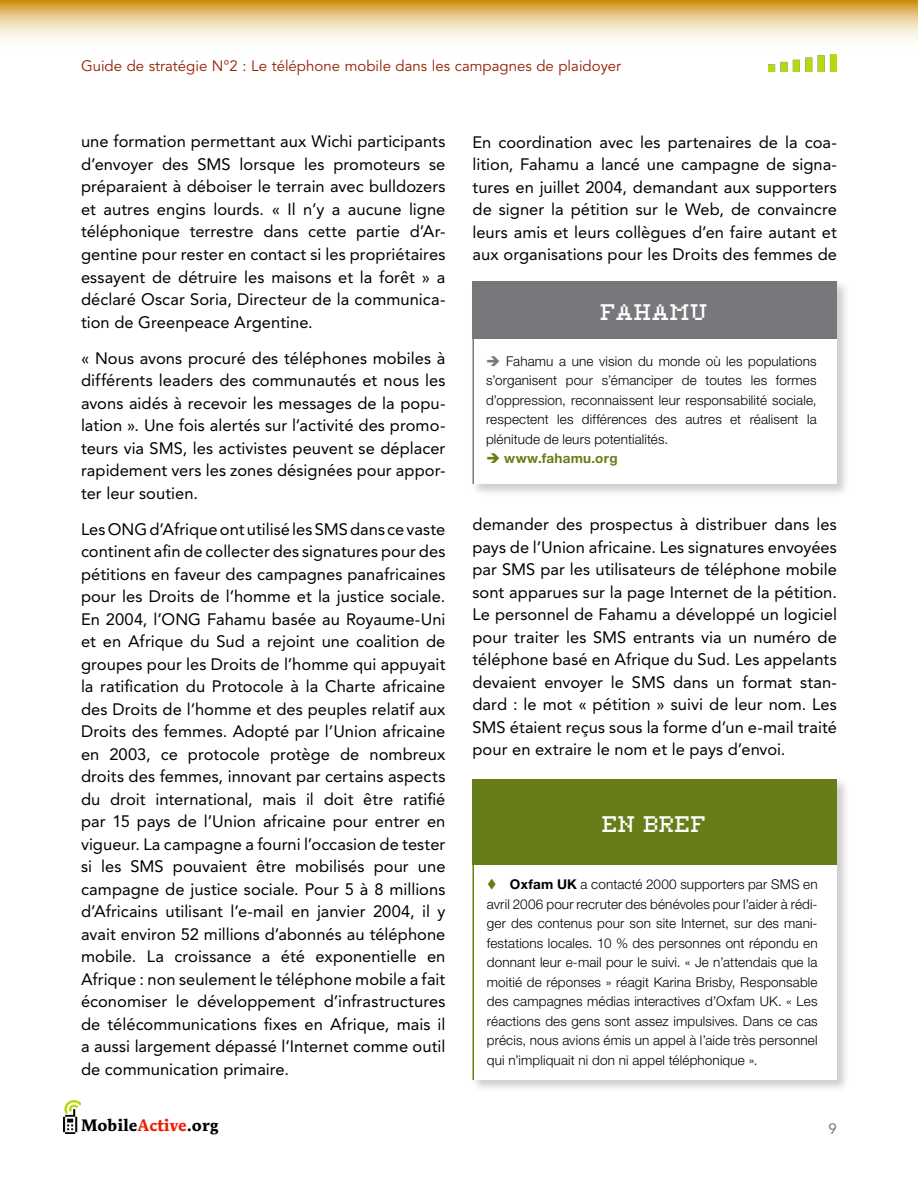
<style>
.page{position:relative;width:918px;height:1188px;background:#fff}
.page>*{position:absolute;margin:0;border:0;box-sizing:border-box;transform-origin:0 0}
.t1{font:18px "Ceriph 0755";color:#fff}
.t2{font:16.5px/22.5px "Avenir LT Std";letter-spacing:.005em;color:#000;text-align:justify}
.t3{font:700 16.5px "Mendoza Roman Std";color:#000}
.t4{font:15px "Avenir LT Std";color:#951d00}
.t5{font:15px "Avenir LT Std";color:#77787b}
.t6{font:300 13.5px/19.5px "Helvetica Neue LT Std";letter-spacing:.01em;color:#000;text-align:justify}
.t7{font:700 13.5px "Helvetica Neue LT Std";letter-spacing:.02em;color:#677d17}
.s1{color:#ef1d00}
.s2{color:#77787b}
.s3{color:#677d17}
.s4{font-weight:700}
</style>
<div class="page">
<img style="left:768px;top:54px;width:69px;height:17px">
<img style="left:64px;top:1101px;width:17px;height:33px">
<svg style="left:0;top:0;width:918px;height:40px"></svg>
<div style="left:470px;top:777px;width:387px;height:322px;background:#000;opacity:.2"></div>
<div style="left:472px;top:780px;width:365px;height:300px;background:#fff"></div>
<hr style="left:472px;top:779px;width:2px;height:301px;background:#677d17">
<div style="left:472px;top:779px;width:365px;height:86px;background:#677d17"></div>
<div style="left:470px;top:279px;width:387px;height:225px;background:#000;opacity:.2"></div>
<div style="left:472px;top:281px;width:365px;height:203px;background:#fff"></div>
<div style="left:472px;top:281px;width:365px;height:58px;background:#77787b"></div>
<hr style="left:472px;top:281px;width:2px;height:203px;background:#77787b">
<p class="t4" style="left:81px;top:57px;width:542px">Guide de stratégie N°2 : Le téléphone mobile dans les campagnes de plaidoyer</p>
<p class="t2" style="left:81px;top:131px;width:366px">une formation permettant aux Wichi participants d’envoyer des SMS lorsque les promoteurs se préparaient à déboiser le terrain avec bulldozers et autres engins lourds. « Il n’y a aucune ligne téléphonique terrestre dans cette partie d’Ar&shy;gentine pour rester en contact si les propriétaires essayent de détruire les maisons et la forêt » a déclaré Oscar Soria, Directeur de la communica&shy;tion de Greenpeace Argentine.</p>
<p class="t2" style="left:81px;top:347px;width:366px">« Nous avons procuré des téléphones mobiles à différents leaders des communautés et nous les avons aidés à recevoir les messages de la popu&shy;lation ». Une fois alertés sur l’activité des promo&shy;teurs via SMS, les activistes peuvent se déplacer rapidement vers les zones désignées pour appor&shy;ter leur soutien.</p>
<p class="t2" style="left:81px;top:518px;width:366px">Les ONG d’Afrique ont utilisé les SMS dans ce vaste continent afin de collecter des signatures pour des pétitions en faveur des campagnes panafricaines pour les Droits de l’homme et la justice sociale.<br>En 2004, l’ONG Fahamu basée au Royaume-Uni et en Afrique du Sud a rejoint une coalition de groupes pour les Droits de l’homme qui appuyait la ratification du Protocole à la Charte africaine des Droits de l’homme et des peuples relatif aux Droits des femmes. Adopté par l’Union africaine en 2003, ce protocole protège de nombreux droits des femmes, innovant par certains aspects du droit international, mais il doit être ratifié par 15 pays de l’Union africaine pour entrer en vigueur. La campagne a fourni l’occasion de tester si les SMS pouvaient être mobilisés pour une campagne de justice sociale. Pour 5 à 8 millions d’Africains utilisant l’e-mail en janvier 2004, il y avait environ 52 millions d’abonnés au téléphone mobile. La croissance a été exponentielle en Afrique : non seulement le téléphone mobile a fait économiser le développement d’infrastructures de télécommunications fixes en Afrique, mais il a aussi largement dépassé l’Internet comme outil de communication primaire.</p>
<p class="t3" style="left:81px;top:1115px;width:139px">Mobile<span class="s1">Active</span>.org</p>
<p class="t2" style="left:472px;top:131px;width:366px">En coordination avec les partenaires de la coa&shy;lition, Fahamu a lancé une campagne de signa&shy;tures en juillet 2004, demandant aux supporters de signer la pétition sur le Web, de convaincre leurs amis et leurs collègues d’en faire autant et aux organisations pour les Droits des femmes de</p>
<p class="t1" style="left:601px;top:298px;width:109px">FAHAMU</p>
<p class="t6" style="left:486px;top:351px;width:332px"><span class="s2">➔</span> Fahamu a une vision du monde où les populations s’organisent pour s’émanciper de toutes les formes d’oppression, reconnaissent leur responsabilité sociale, respectent les différences des autres et réalisent la plénitude de leurs potentialités.</p>
<p class="t7" style="left:486px;top:450px;width:133px">➔ www.fahamu.org</p>
<p class="t2" style="left:472px;top:513px;width:366px">demander des prospectus à distribuer dans les pays de l’Union africaine. Les signatures envoyées par SMS par les utilisateurs de téléphone mobile sont apparues sur la page Internet de la pétition.<br>Le personnel de Fahamu a développé un logiciel pour traiter les SMS entrants via un numéro de téléphone basé en Afrique du Sud. Les appelants devaient envoyer le SMS dans un format stan&shy;dard : le mot « pétition » suivi de leur nom. Les SMS étaient reçus sous la forme d’un e-mail traité pour en extraire le nom et le pays d’envoi.</p>
<p class="t1" style="left:603px;top:810px;width:106px">EN BREF</p>
<p class="t6" style="left:487px;top:875px;width:332px"><span class="s3">▼</span> <span class="s4">Oxfam UK</span> a contacté 2000 supporters par SMS en avril 2006 pour recruter des bénévoles pour l’aider à rédi&shy;ger des contenus pour son site Internet, sur des mani&shy;festations locales. 10 % des personnes ont répondu en donnant leur e-mail pour le suivi. « Je n’attendais que la moitié de réponses » réagit Karina Brisby, Responsable des campagnes médias interactives d’Oxfam UK. « Les réactions des gens sont assez impulsives. Dans ce cas précis, nous avions émis un appel à l’aide très personnel qui n’impliquait ni don ni appel téléphonique ».</p>
<p class="t5" style="left:829px;top:1120px;width:10px">9</p>
</div>
